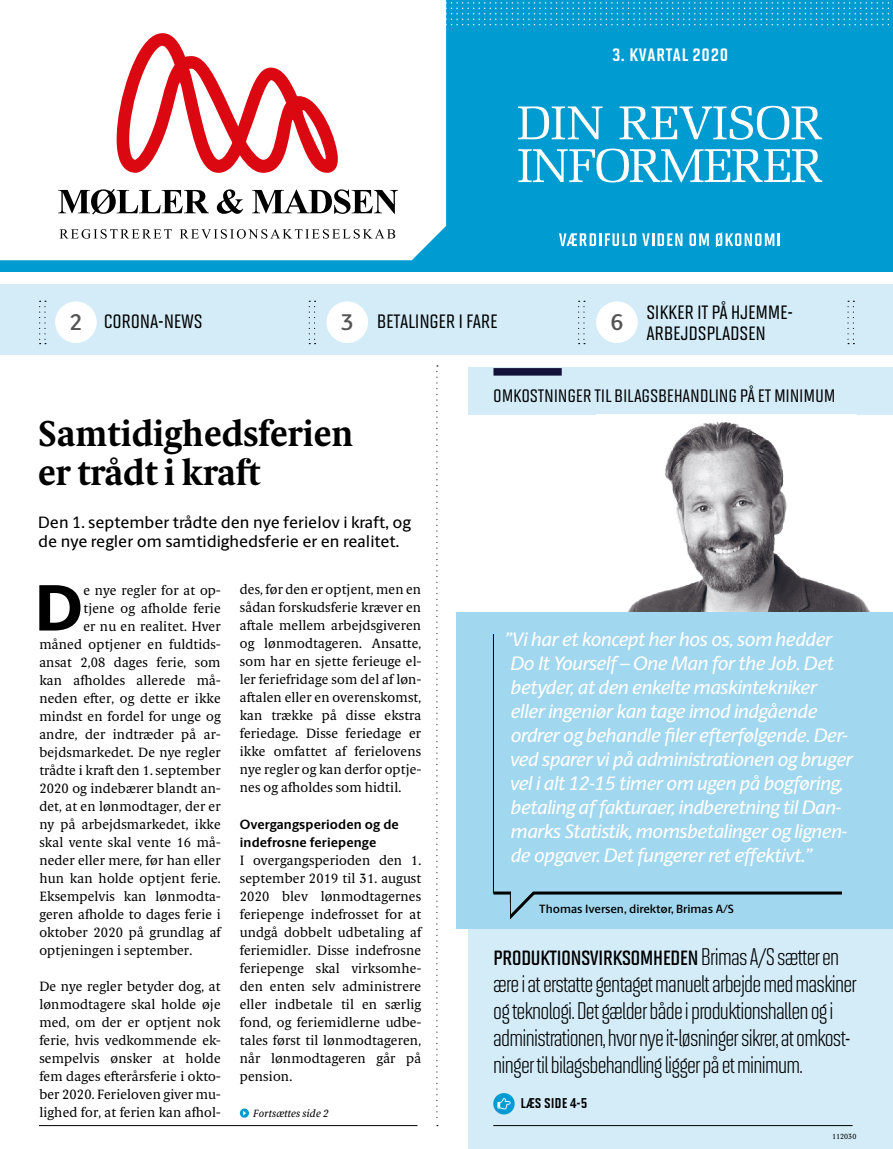
<style>
.page{position:relative;width:893px;height:1149px;background:#fff}
.page>*{position:absolute;margin:0;border:0;box-sizing:border-box;transform-origin:0 0}
.t1{font:800 65.7px "Berling Sans";color:#000}
.t2{font:700 36px/39px "Berling Serif Text";color:#000}
.t3{font:24px/27px "Solano Gothic MVB";letter-spacing:-.03em;color:#000}
.t4{font:24px "Solano Gothic MVB Sb SC";letter-spacing:-.03em;color:#000}
.t5{font:600 22.8px "Berling Sans";color:#555454}
.t6{font:22.5px/21px "Solano Gothic MVB Md SC";letter-spacing:-.01em;color:#000}
.t7{font:21px "Solano Gothic MVB Md SC";letter-spacing:-.01em;color:#000}
.t8{font:21px "Solano Gothic MVB Bd SC";letter-spacing:.03em;color:#fff}
.t9{font:italic 500 19.5px/24px "Berling Sans";letter-spacing:-.02em;color:#fff}
.t10{font:500 16.5px/19.5px "Berling Sans";color:#000}
.t11{font:16.5px "Solano Gothic MVB Bd SC";color:#000}
.t12{font:13.5px/18px "Berling Serif Text";letter-spacing:.01em;color:#000;text-align:justify}
.t13{font:700 13.5px/18px "Berling Sans";letter-spacing:.01em;color:#000}
.t14{font:600 12px "Berling Sans";color:#000}
.t15{font:italic 10.5px "Berling Serif Text";letter-spacing:.01em;color:#000}
.t16{font:7.5px "Berling Serif Text";color:#000}
.s1{font-family:"Berling Sans";font-weight:600;font-size:22.8px;color:#555454}
.s2{font-family:"Solano Gothic MVB"}
</style>
<div class="page">
<div style="left:468px;top:367px;width:425px;height:781px;background:#d3ecf8"></div>
<div style="left:0;top:284px;width:893px;height:70px;background:#d3ecf8"></div>
<svg style="left:847px;top:300px;width:7px;height:44px"></svg>
<svg style="left:436px;top:365px;width:2px;height:753px"></svg>
<div style="left:493px;top:368px;width:69px;height:7px;background:#131139"></div>
<hr style="left:493px;top:1124px;width:360px;height:1px;background:#000">
<hr style="left:39px;top:1124px;width:378px;height:1px;background:#000">
<svg style="left:493px;top:1092px;width:22px;height:22px"></svg>
<svg style="left:497px;top:1097px;width:13px;height:11px"></svg>
<div style="left:55px;top:301px;width:42px;height:42px;background:#fff;border-radius:50%"></div>
<svg style="left:39px;top:300px;width:7px;height:44px"></svg>
<div style="left:326px;top:301px;width:42px;height:42px;background:#fff;border-radius:50%"></div>
<svg style="left:309px;top:300px;width:7px;height:44px"></svg>
<div style="left:596px;top:301px;width:42px;height:42px;background:#fff;border-radius:50%"></div>
<svg style="left:578px;top:300px;width:7px;height:44px"></svg>
<div style="left:446px;top:415px;width:447px;height:243px;background:#fff"></div>
<img style="left:627px;top:422px;width:243px;height:190px">
<div style="left:456px;top:612px;width:437px;height:316px;background:#a1d7ef"></div>
<hr style="left:493px;top:634px;width:1px;height:258px;background:#000">
<svg style="left:493px;top:891px;width:349px;height:29px"></svg>
<div style="left:488px;top:903px;width:22px;height:18px;background:#a1d7ef"></div>
<svg style="left:240px;top:1108px;width:9px;height:9px"></svg>
<svg style="left:243px;top:1110px;width:3px;height:5px"></svg>
<div style="left:0;top:0;width:893px;height:271px;background:#009bd0"></div>
<div style="left:0;top:0;width:446px;height:260px;background:#fff"></div>
<svg style="left:518px;top:148px;width:304px;height:34px"></svg>
<svg style="left:518px;top:106px;width:304px;height:34px"></svg>
<svg style="left:559px;top:233px;width:77px;height:13px"></svg>
<svg style="left:642px;top:233px;width:40px;height:13px"></svg>
<svg style="left:689px;top:233px;width:20px;height:13px"></svg>
<svg style="left:716px;top:232px;width:64px;height:15px"></svg>
<svg style="left:230px;top:0;width:659px;height:25px"></svg>
<div style="left:47px;top:29px;width:358px;height:223px;background:#fff"></div>
<svg style="left:59px;top:229px;width:336px;height:9px"></svg>
<svg style="left:58px;top:189px;width:340px;height:25px"></svg>
<svg style="left:117px;top:33px;width:221px;height:140px"></svg>
<h3 class="t6" style="left:69px;top:310px;width:135px"><span class="s1">2</span> CORONA-NEWS</h3>
<h3 class="t6" style="left:341px;top:310px;width:159px"><span class="s1">3</span> BETALINGER I FARE</h3>
<h3 class="t8" style="left:612px;top:42px;width:117px">3. KVARTAL 2020</h3>
<h3 class="t5" style="left:610px;top:308px;width:15px">6</h3>
<h3 class="t6" style="left:646px;top:301px;width:148px">SIKKER IT PÅ HJEMME-<br>ARBEJDSPLADSEN</h3>
<h2 class="t2" style="left:38px;top:414px;width:317px">Samtidighedsferien er trådt i kraft</h2>
<p class="t10" style="left:38px;top:512px;width:374px">Den 1. september trådte den nye ferielov i kraft, og de nye regler om samtidighedsferie er en realitet.</p>
<h1 class="t1" style="left:35px;top:567px;width:50px">D</h1>
<p class="t12" style="left:83px;top:580px;width:139px">e nye regler for at op-</p>
<p class="t12" style="left:83px;top:598px;width:139px">tjene og afholde ferie</p>
<p class="t12" style="left:83px;top:616px;width:139px">er nu en realitet. Hver</p>
<p class="t12" style="left:39px;top:634px;width:183px">måned optjener en fuldtids-</p>
<p class="t12" style="left:39px;top:652px;width:183px">ansat 2,08 dages ferie, som</p>
<p class="t12" style="left:39px;top:670px;width:183px">kan afholdes allerede må-</p>
<p class="t12" style="left:39px;top:688px;width:183px">neden efter, og dette er ikke</p>
<p class="t12" style="left:39px;top:706px;width:183px">mindst en fordel for unge og</p>
<p class="t12" style="left:39px;top:724px;width:183px">andre, der indtræder på ar-</p>
<p class="t12" style="left:39px;top:742px;width:183px">bejdsmarkedet. De nye regler</p>
<p class="t12" style="left:39px;top:760px;width:183px">trådte i kraft den 1. september</p>
<p class="t12" style="left:39px;top:778px;width:183px">2020 og indebærer blandt an-</p>
<p class="t12" style="left:39px;top:796px;width:183px">det, at en lønmodtager, der er</p>
<p class="t12" style="left:39px;top:814px;width:183px">ny på arbejdsmarkedet, ikke</p>
<p class="t12" style="left:39px;top:832px;width:183px">skal vente skal vente 16 må-</p>
<p class="t12" style="left:39px;top:850px;width:183px">neder eller mere, før han eller</p>
<p class="t12" style="left:39px;top:868px;width:183px">hun kan holde optjent ferie.</p>
<p class="t12" style="left:39px;top:886px;width:183px">Eksempelvis kan lønmodta-</p>
<p class="t12" style="left:39px;top:904px;width:183px">geren afholde to dages ferie i</p>
<p class="t12" style="left:39px;top:922px;width:183px">oktober 2020 på grundlag af</p>
<p class="t12" style="left:39px;top:940px;width:154px">optjeningen i september.</p>
<p class="t12" style="left:39px;top:976px;width:183px">De nye regler betyder dog, at lønmodtagere skal holde øje med, om der er optjent nok ferie, hvis vedkommende ek&shy;sempelvis ønsker at holde fem dages efterårsferie i okto&shy;ber 2020. Ferieloven giver mu&shy;lighed for, at ferien kan afhol-</p>
<p class="t12" style="left:240px;top:580px;width:183px">des, før den er optjent, men en sådan forskudsferie kræver en aftale mellem arbejdsgiveren og lønmodtageren. Ansatte, som har en sjette ferieuge el&shy;ler feriefridage som del af løn&shy;aftalen eller en overenskomst, kan trække på disse ekstra feriedage. Disse feriedage er ikke omfattet af ferielovens nye regler og kan derfor optje&shy;nes og afholdes som hidtil.</p>
<p class="t13" style="left:240px;top:814px;width:160px">Overgangsperioden og de indefrosne feriepenge</p>
<p class="t12" style="left:240px;top:850px;width:183px">I overgangsperioden den 1. september 2019 til 31. august 2020 blev lønmodtagernes feriepenge indefrosset for at undgå dobbelt udbetaling af feriemidler. Disse indefrosne feriepenge skal virksomhe&shy;den enten selv administrere eller indbetale til en særlig fond, og feriemidlerne udbe&shy;tales først til lønmodtageren, når lønmodtageren går på pension.</p>
<p class="t15" style="left:253px;top:1106px;width:77px">Fortsættes side 2</p>
<h3 class="t7" style="left:493px;top:383px;width:344px">OMKOSTNINGER TIL BILAGSBEHANDLING PÅ ET MINIMUM</h3>
<p class="t9" style="left:505px;top:627px;width:349px">”Vi har et koncept her hos os, som hedder Do It Yourself – One Man for the Job. Det betyder, at den enkelte maskintekniker<br>eller ingeniør kan tage imod indgående ordrer og behandle filer efterfølgende. Der&shy;ved sparer vi på administrationen og bruger vel i alt 12-15 timer om ugen på bogføring, betaling af fakturaer, indberetning til Dan&shy;marks Statistik, momsbetalinger og lignen&shy;de opgaver. Det fungerer ret effektivt.”</p>
<p class="t14" style="left:539px;top:901px;width:196px">Thomas Iversen, direktør, Brimas A/S</p>
<h3 class="t4" style="left:493px;top:943px;width:348px">PRODUKTIONSVIRKSOMHEDEN <span class="s2">Brimas A/S sætter en</span></h3>
<h3 class="t3" style="left:493px;top:969px;width:365px">ære i at erstatte gentaget manuelt arbejde med maskiner og teknologi. Det gælder både i produktionshallen og i administrationen, hvor nye it-løsninger sikrer, at omkost&shy;ninger til bilagsbehandling ligger på et minimum.</h3>
<p class="t11" style="left:520px;top:1092px;width:68px">LÆS SIDE 4-5</p>
<p class="t16" style="left:832px;top:1131px;width:26px">112030</p>
</div>
